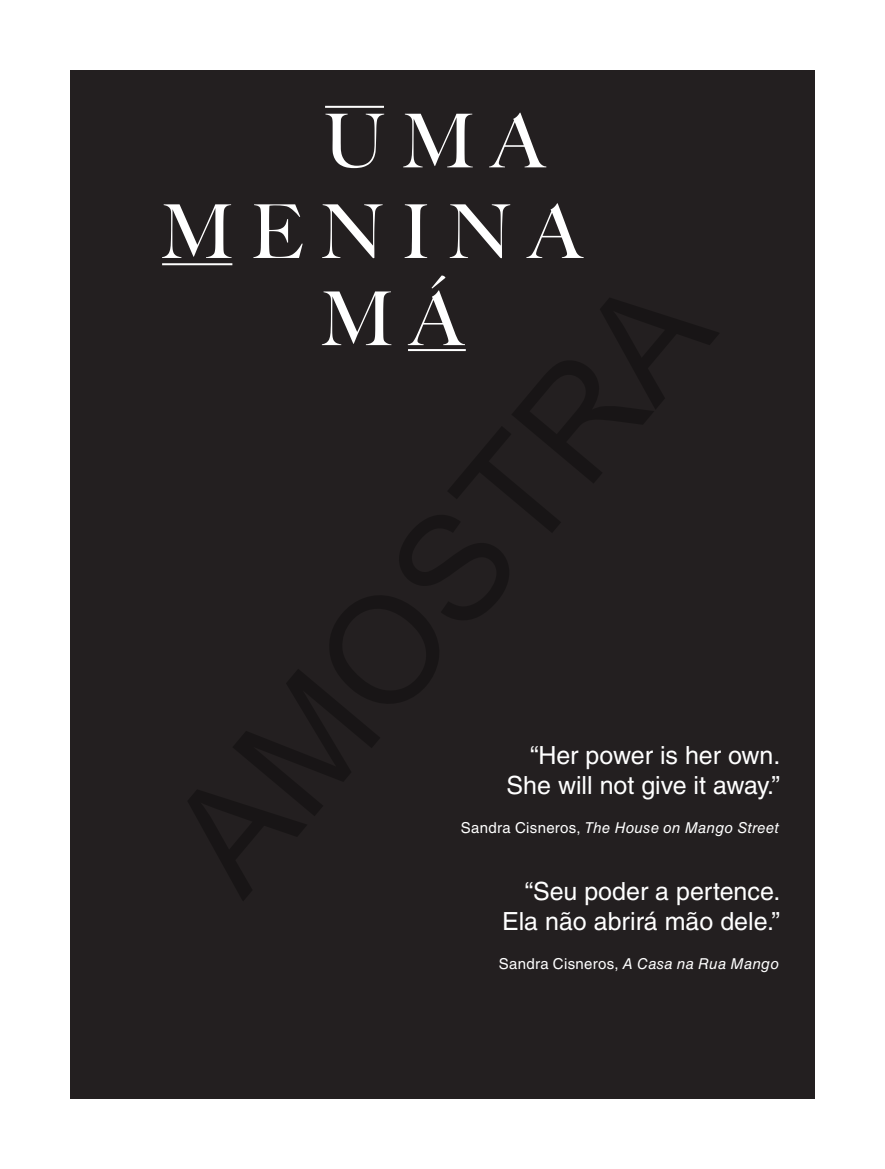
<style>
.page{position:relative;width:885px;height:1169px;background:#fff}
.page>*{position:absolute;margin:0;border:0;box-sizing:border-box;transform-origin:0 0}
.t1{font:500 74.5px/87px "Big Caslon";letter-spacing:.22em;color:#fff;text-align:center}
.t2{font:25px/30px "Helvetica LT Std";color:#fff;text-align:right}
.t3{font:italic 15px "Helvetica LT Std";letter-spacing:.02em;color:#fff}
.t4{font:15px "Helvetica LT Std";letter-spacing:.02em;color:#fff}
.s1{font-style:normal}
.s2{font-style:italic}
</style>
<div class="page">
<div style="left:70px;top:70px;width:744px;height:1028px;background:#231f20"></div>
<hr style="left:162px;top:263px;width:70px;height:2px;background:#fff">
<hr style="left:408px;top:349px;width:58px;height:2px;background:#fff">
<hr style="left:325px;top:106px;width:59px;height:2px;background:#fff">
<h1 class="t1" style="left:323px;top:95px;width:223px">UMA</h1>
<h1 class="t1" style="left:160px;top:185px;width:423px">MENINA<br>MÁ</h1>
<p class="t2" style="left:507px;top:740px;width:275px">“Her power is her own.<br>She will not give it away.”</p>
<p class="t3" style="left:461px;top:819px;width:320px"><span class="s1">Sandra Cisneros,</span> The House on Mango Street</p>
<p class="t2" style="left:502px;top:876px;width:280px">“Seu poder a pertence.<br>Ela não abrirá mão dele.”</p>
<p class="t4" style="left:499px;top:955px;width:282px">Sandra Cisneros, <span class="s2">A Casa na Rua Mango</span></p>
</div>
